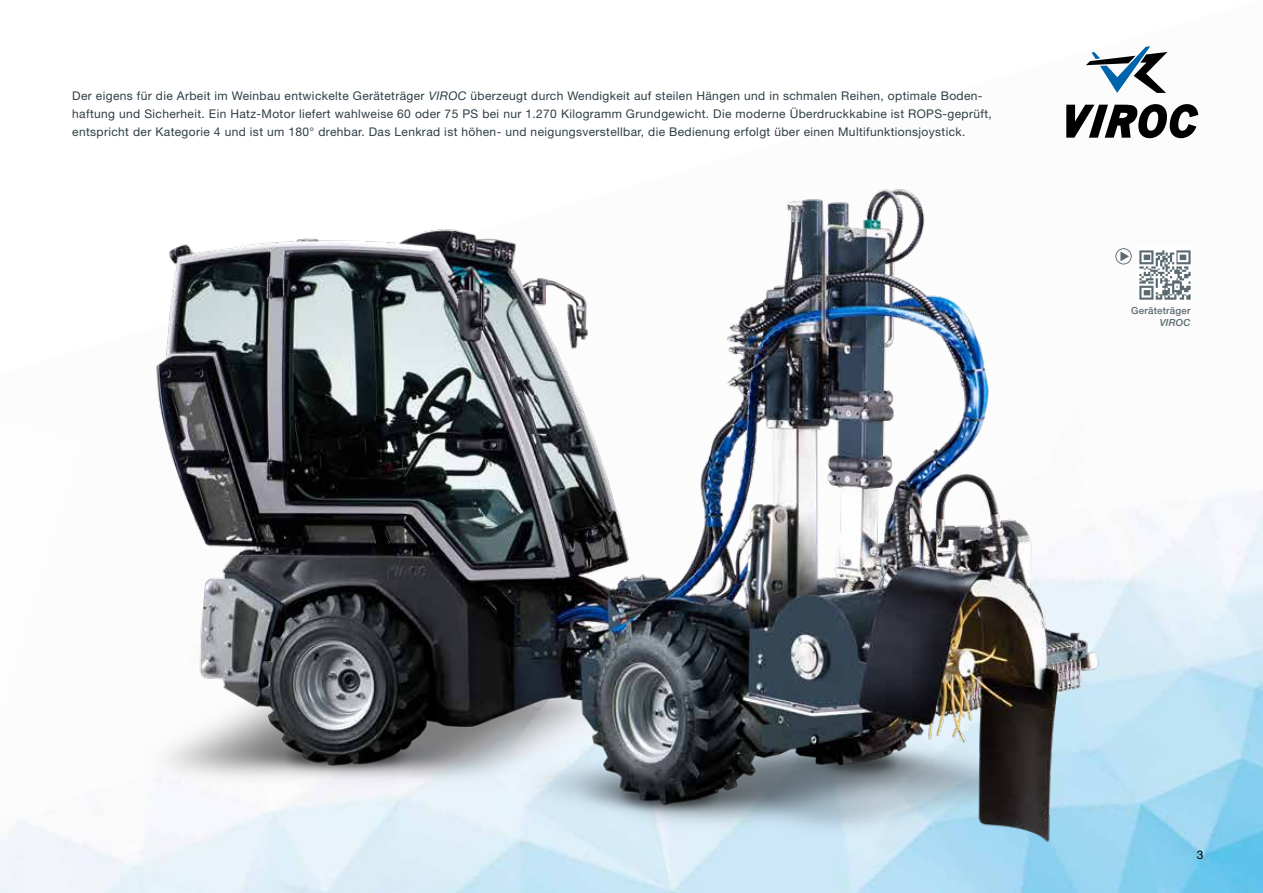
<style>
.page{position:relative;width:1263px;height:893px;background:#fff}
.page>*{position:absolute;margin:0;border:0;box-sizing:border-box;transform-origin:0 0}
.t1{font:12px/18px "Helvetica Neue LT Std";letter-spacing:.03em;color:#2d3d44}
.t2{font:12px "Helvetica Neue LT Std";color:#000}
.t3{font:500 9.75px "Helvetica Neue LT Std";letter-spacing:.02em;color:#5a696f}
.t4{font:italic 500 9.75px "Helvetica Neue LT Std";letter-spacing:.02em;color:#5a696f}
.s1{font-style:italic}
</style>
<div class="page">
<img style="left:0;top:52px;width:1263px;height:841px">
<img style="left:0;top:415px;width:84px;height:314px">
<img style="left:84px;top:183px;width:1036px;height:663px">
<svg style="left:1086px;top:46px;width:81px;height:47px"></svg>
<svg style="left:1066px;top:104px;width:134px;height:34px"></svg>
<svg style="left:1115px;top:248px;width:17px;height:16px"></svg>
<img style="left:1137px;top:247px;width:56px;height:55px">
<p class="t1" style="left:72px;top:86px;width:921px">Der eigens für die Arbeit im Weinbau entwickelte Geräteträger <span class="s1">VIROC</span> überzeugt durch Wendigkeit auf steilen Hängen und in schmalen Reihen, optimale Boden&shy;haftung und Sicherheit. Ein Hatz-Motor liefert wahlweise 60 oder 75 PS bei nur 1.270 Kilogramm Grundgewicht. Die moderne Überdruckkabine ist ROPS-geprüft, entspricht der Kategorie 4 und ist um 180° drehbar. Das Lenkrad ist höhen- und neigungsverstellbar, die Bedienung erfolgt über einen Multifunktionsjoystick.</p>
<p class="t3" style="left:1131px;top:305px;width:61px">Geräteträger</p>
<p class="t4" style="left:1160px;top:316px;width:32px">VIROC</p>
<p class="t2" style="left:1197px;top:847px;width:8px">3</p>
</div>
